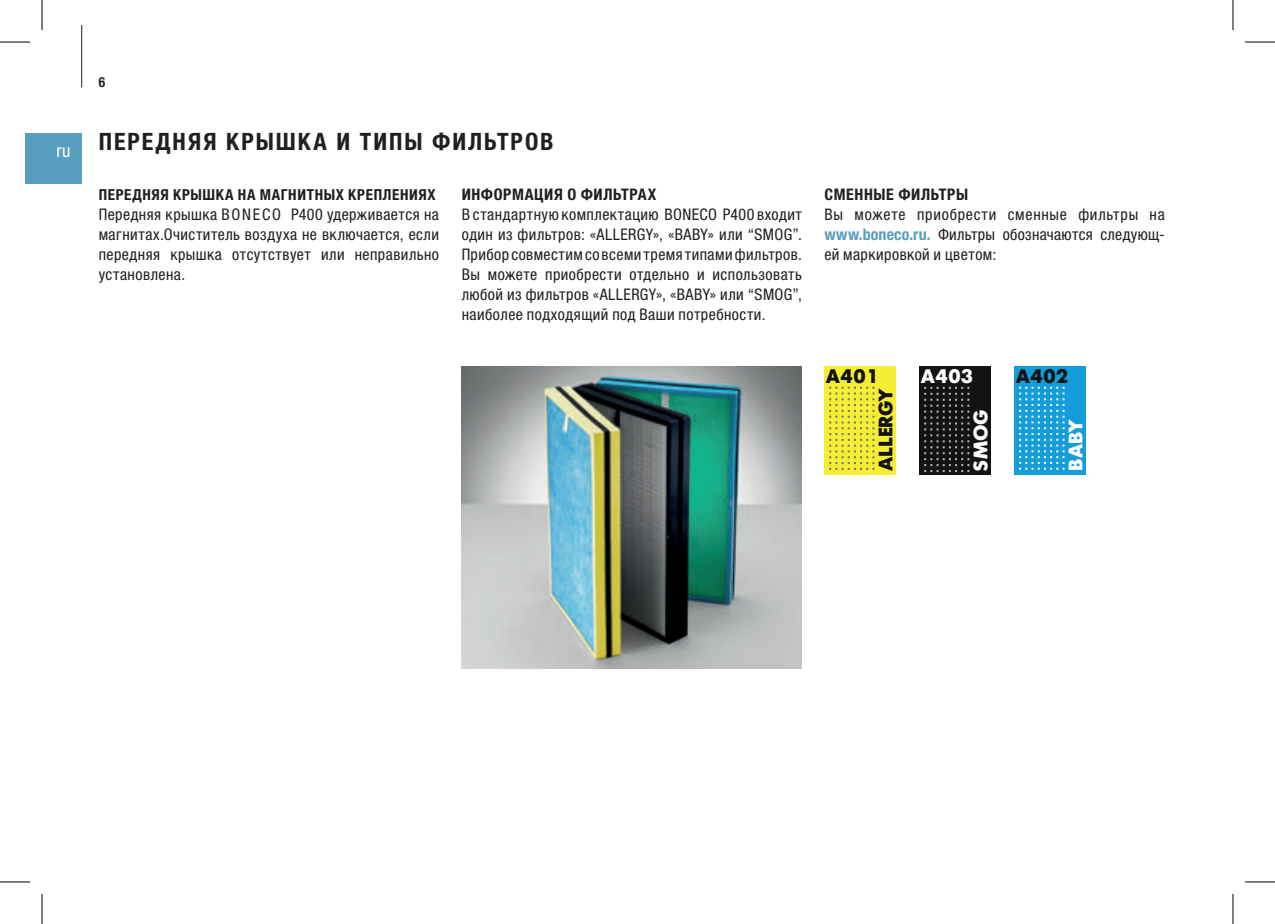
<style>
.page{position:relative;width:1275px;height:924px;background:#fff}
.page>*{position:absolute;margin:0;border:0;box-sizing:border-box;transform-origin:0 0}
.t1{font:700 condensed 24px "Helvetica Neue LTW1 G";letter-spacing:.085em;color:#231f20}
.t2{font:700 19.4px "Futura BQ";letter-spacing:-.005em;color:#fff}
.t3{font:700 19.4px "Futura BQ";letter-spacing:-.005em;color:#111314}
.t4{font:condensed 16px/20px "Helvetica Neue LTW1 G";letter-spacing:.03em;color:#231f20;text-align:justify}
.t5{font:700 condensed 16px "Helvetica Neue LTW1 G";letter-spacing:.035em;color:#231f20}
.t6{font:700 condensed 15.2px "Helvetica Neue LTW1 G";letter-spacing:.045em;color:#231f20}
.t7{font:700 condensed 14px "Helvetica Neue LTW1 G";color:#231f20;scale:.96 1}
.s1{font-weight:700;color:#589ebf}
</style>
<div class="page">
<div style="left:25px;top:133px;width:57px;height:51px;background:#589ebf"></div>
<hr style="left:81px;top:25px;width:1px;height:62px;background:#231f20">
<img style="left:462px;top:366px;width:340px;height:302px">
<div style="left:824px;top:366px;width:71px;height:108px;background:#f6ee33"></div>
<svg style="left:829px;top:386px;width:45px;height:83px"></svg>
<div style="left:919px;top:366px;width:71px;height:108px;background:#111314"></div>
<svg style="left:924px;top:386px;width:45px;height:86px"></svg>
<div style="left:1014px;top:408px;width:71px;height:66px;background:#149dd9"></div>
<div style="left:1014px;top:366px;width:71px;height:37px;background:#149dd9"></div>
<div style="left:1014px;top:402px;width:71px;height:7px;background:#149dd9"></div>
<svg style="left:1019px;top:386px;width:45px;height:83px"></svg>
<hr style="left:0;top:42px;width:30px;height:1px;background:#000">
<hr style="left:1245px;top:42px;width:30px;height:1px;background:#000">
<hr style="left:0;top:881px;width:30px;height:1px;background:#000">
<hr style="left:1245px;top:881px;width:30px;height:1px;background:#000">
<hr style="left:42px;top:0;width:1px;height:30px;background:#000">
<hr style="left:42px;top:893px;width:1px;height:30px;background:#000">
<hr style="left:1232px;top:0;width:1px;height:30px;background:#000">
<hr style="left:1232px;top:893px;width:1px;height:30px;background:#000">
<p class="t7" style="left:99px;top:74px;width:8px">6</p>
<h1 class="t1" style="left:56px;top:127px;width:499px"><sub>ru</sub> ПЕРЕДНЯЯ КРЫШКА И ТИПЫ ФИЛЬТРОВ</h1>
<p class="t6" style="left:99px;top:185px;width:338px">ПЕРЕДНЯЯ КРЫШКА НА МАГНИТНЫХ КРЕПЛЕНИЯХ</p>
<p class="t4" style="left:99px;top:204px;width:342px">Передняя крышка BONECO P400 удерживается на магнитах.Очиститель воздуха не включается, если передняя крышка отсутствует или неправильно установлена.</p>
<p class="t5" style="left:462px;top:184px;width:196px">ИНФОРМАЦИЯ О ФИЛЬТРAХ</p>
<p class="t4" style="left:462px;top:204px;width:342px">В стандартную комплектацию BONECO P400 входит один из фильтров: «ALLERGY», «BABY» или “SMOG”.<br>Прибор совместим со всеми тремя типами фильтров.<br>Вы можете приобрести отдельно и использовать любой из фильтров «ALLERGY», «BABY» или “SMOG”, наиболее подходящий под Ваши потребности.</p>
<p class="t5" style="left:824px;top:184px;width:145px">СМЕННЫЕ ФИЛЬТРЫ</p>
<p class="t4" style="left:824px;top:204px;width:342px">Вы можете приобрести сменные фильтры на <span class="s1">www.boneco.ru.</span> Фильтры обозначаются следующ&shy;ей маркировкой и цветом:</p>
<p class="t3" style="left:826px;top:363px;width:54px">A401</p>
<p class="t3" style="left:873px;top:470px;width:84px;rotate:-90deg">ALLERGY</p>
<p class="t2" style="left:921px;top:363px;width:54px">A403</p>
<p class="t2" style="left:968px;top:470px;width:62px;rotate:-90deg">SMOG</p>
<p class="t3" style="left:1016px;top:363px;width:54px">A402</p>
<p class="t2" style="left:1063px;top:470px;width:53px;rotate:-90deg">BABY</p>
<p class="t2" style="left:1063px;top:476px;width:53px;rotate:-90deg">BABY</p>
</div>
